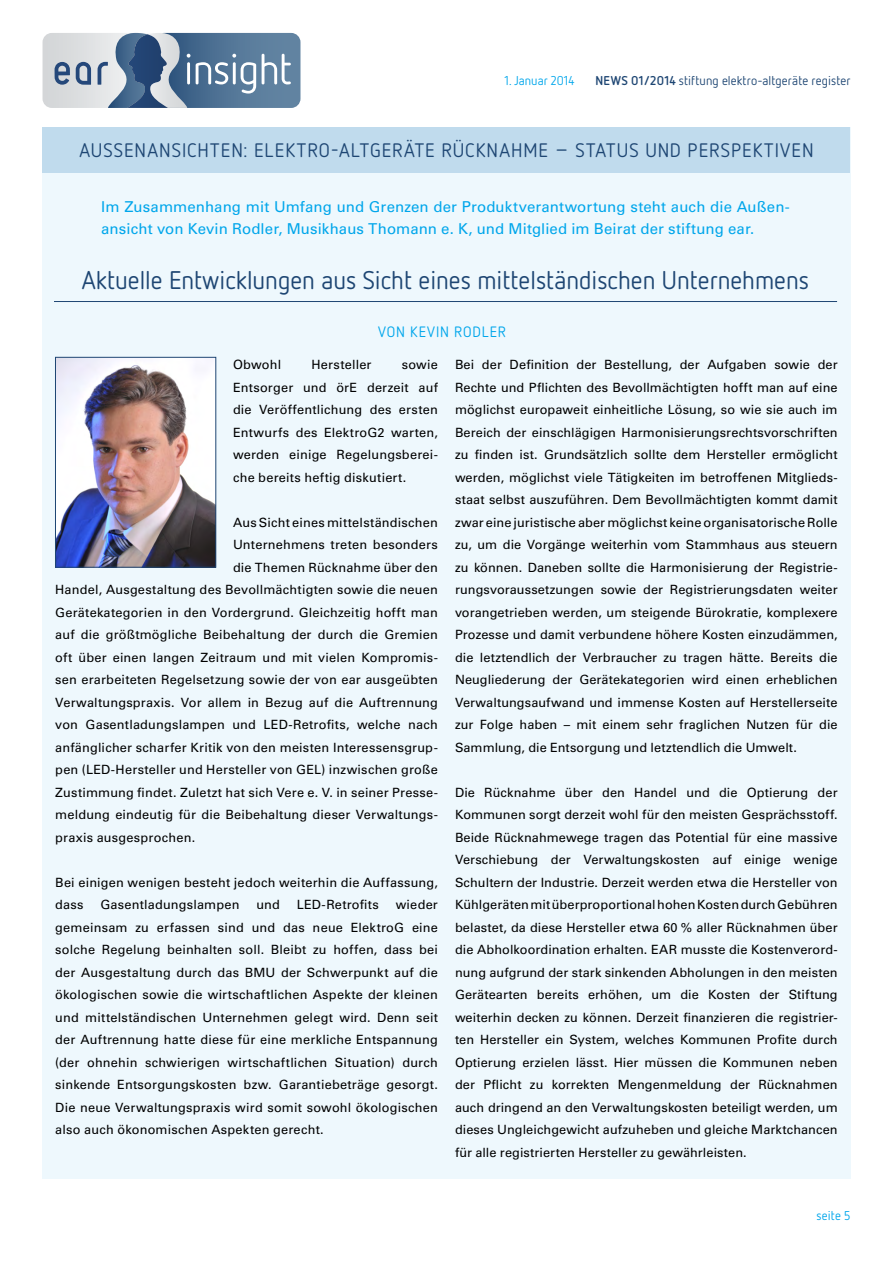
<style>
.page{position:relative;width:893px;height:1263px;background:#fff}
.page>*{position:absolute;margin:0;border:0;box-sizing:border-box;transform-origin:0 0}
.t1{font:25.5px "Netto OT";color:#1e4673}
.t2{font:19.5px "Netto OT";letter-spacing:.055em;color:#1e4673}
.t3{font:15px/22.5px "Univers LT Std";letter-spacing:.005em;color:#00a6eb}
.t4{font:15px "Netto OT";letter-spacing:.07em;color:#00a6eb}
.t5{font:12.75px/22.5px "Univers LT Std";letter-spacing:.015em;color:#000;text-align:justify}
.t6{font:12.75px "Netto OT";letter-spacing:.015em;color:#1e4673}
.t7{font:12.75px "Netto OT";color:#00a6eb}
.s1{font-weight:700}
</style>
<div class="page">
<svg style="left:43px;top:33px;width:257px;height:75px;background:#8399b0"></svg>
<div style="left:43px;top:128px;width:807px;height:1051px;background:#eef8fd"></div>
<div style="left:43px;top:128px;width:807px;height:45px;background:#c0dbed"></div>
<img style="left:57px;top:359px;width:157px;height:206px">
<div style="left:55px;top:357px;width:161px;height:210px;border:1px solid #1e4673"></div>
<hr style="left:54px;top:301px;width:783px;height:1px;background:#1e4673">
<p class="t7" style="left:504px;top:73px;width:71px">1. JANUAR 2014</p>
<p class="t6" style="left:596px;top:72px;width:256px"><span class="s1">NEWS 01/2014</span> STIFTUNG ELEKTRO-ALTGERÄTE REGISTER</p>
<h2 class="t2" style="left:79px;top:139px;width:68px">AUSSENAN</h2>
<h2 class="t2" style="left:172px;top:139px;width:328px">SICHTEN: ELEKTRO-ALTGERÄTE RÜCKNAHM</h2>
<h2 class="t2" style="left:538px;top:139px;width:274px">E – STATUS UND PERSPEKTIVEN</h2>
<h2 class="t2" style="left:138px;top:139px;width:274px">++ ELEK RO-A TGERÄTE RÜCKNAHM</h2>
<h2 class="t2" style="left:451px;top:139px;width:305px">E – STATUS UND PERSPEKTIVEN ++</h2>
<p class="t3" style="left:101px;top:195px;width:690px">Im Zusammenhang mit Umfang und Grenzen der Produktverantwortung steht auch die Außen&shy;ansicht von Kevin Rodler, Musikhaus Thomann e. K, und Mitglied im Beirat der stiftung ear.</p>
<h1 class="t1" style="left:82px;top:264px;width:729px">AKTUELLE ENTWICKLUNGEN AUS SICHT EINES MITTELSTÄNDISCHEN UNTERNEHMENS</h1>
<p class="t4" style="left:378px;top:322px;width:10px">VON</p>
<p class="t4" style="left:410px;top:322px;width:94px">KEVIN RODLER</p>
<p class="t5" style="left:233px;top:353px;width:50px">Obwohl</p>
<p class="t5" style="left:311px;top:353px;width:62px">Hersteller</p>
<p class="t5" style="left:233px;top:353px;width:206px;text-indent:169px">sowie Entsorger und örE derzeit auf die Veröffentlichung des ersten Entwurfs des ElektroG2 warten, werden einige Regelungsberei&shy;che bereits heftig diskutiert.</p>
<p class="t5" style="left:233px;top:511px;width:206px">Aus Sicht eines mittelständischen</p>
<p class="t5" style="left:233px;top:533px;width:206px">Unternehmens treten besonders</p>
<p class="t5" style="left:233px;top:556px;width:206px">die Themen Rücknahme über den</p>
<p class="t5" style="left:55px;top:578px;width:384px">Handel, Ausgestaltung des Bevollmächtigten sowie die neuen</p>
<p class="t5" style="left:55px;top:601px;width:384px">Gerätekategorien in den Vordergrund. Gleichzeitig hofft man</p>
<p class="t5" style="left:55px;top:623px;width:384px">auf die größtmögliche Beibehaltung der durch die Gremien</p>
<p class="t5" style="left:55px;top:646px;width:384px">oft über einen langen Zeitraum und mit vielen Kompromis-</p>
<p class="t5" style="left:55px;top:668px;width:384px">sen erarbeiteten Regelsetzung sowie der von ear ausgeübten</p>
<p class="t5" style="left:55px;top:691px;width:384px">Verwaltungspraxis. Vor allem in Bezug auf die Auftrennung</p>
<p class="t5" style="left:55px;top:713px;width:384px">von Gasentladungslampen und LED-Retrofits, welche nach</p>
<p class="t5" style="left:55px;top:736px;width:384px">anfänglicher scharfer Kritik von den meisten Interessensgrup-</p>
<p class="t5" style="left:55px;top:758px;width:384px">pen (LED-Hersteller und Hersteller von GEL) inzwischen große</p>
<p class="t5" style="left:55px;top:781px;width:384px">Zustimmung findet. Zuletzt hat sich Vere e. V. in seiner Presse-</p>
<p class="t5" style="left:55px;top:803px;width:384px">meldung eindeutig für die Beibehaltung dieser Verwaltungs-</p>
<p class="t5" style="left:55px;top:826px;width:141px">praxis ausgesprochen.</p>
<p class="t5" style="left:55px;top:871px;width:384px">Bei einigen wenigen besteht jedoch weiterhin die Auffassung, dass</p>
<p class="t5" style="left:100px;top:893px;width:141px">Gasentladungslampen</p>
<p class="t5" style="left:256px;top:893px;width:25px">und</p>
<p class="t5" style="left:297px;top:893px;width:84px">LED-Retrofits</p>
<p class="t5" style="left:55px;top:893px;width:384px;text-indent:340px">wieder gemeinsam zu erfassen sind und das neue ElektroG eine solche Regelung beinhalten soll. Bleibt zu hoffen, dass bei der Ausgestaltung durch das BMU der Schwerpunkt auf die ökologischen sowie die wirtschaftlichen Aspekte der kleinen und mittelständischen Unternehmen gelegt wird. Denn seit der Auftrennung hatte diese für eine merkliche Entspannung (der ohnehin schwierigen wirtschaftlichen Situation) durch sinkende Entsorgungskosten bzw. Garantiebeträge gesorgt.<br>Die neue Verwaltungspraxis wird somit sowohl ökologischen also auch ökonomischen Aspekten gerecht.</p>
<p class="t5" style="left:455px;top:353px;width:384px">Bei der Definition der Bestellung, der Aufgaben sowie der Rechte und Pflichten des Bevollmächtigten hofft man auf eine möglichst europaweit einheitliche Lösung, so wie sie auch im Bereich der einschlägigen Harmonisierungsrechtsvorschriften zu finden ist. Grundsätzlich sollte dem Hersteller ermöglicht werden, möglichst viele Tätigkeiten im betroffenen Mitglieds&shy;staat selbst auszuführen. Dem Bevollmächtigten kommt damit zwar eine juristische aber möglichst keine organisatorische Rolle zu, um die Vorgänge weiterhin vom Stammhaus aus steuern zu können. Daneben sollte die Harmonisierung der Registrie&shy;rungsvoraussetzungen sowie der Registrierungsdaten weiter vorangetrieben werden, um steigende Bürokratie, komplexere Prozesse und damit verbundene höhere Kosten einzudämmen, die letztendlich der Verbraucher zu tragen hätte. Bereits die Neugliederung der Gerätekategorien wird einen erheblichen Verwaltungsaufwand und immense Kosten auf Herstellerseite zur Folge haben – mit einem sehr fraglichen Nutzen für die Sammlung, die Entsorgung und letztendlich die Umwelt.</p>
<p class="t5" style="left:455px;top:781px;width:384px">Die Rücknahme über den Handel und die Optierung der Kommunen sorgt derzeit wohl für den meisten Gesprächsstoff.<br>Beide Rücknahmewege tragen das Potential für eine massive Verschiebung der Verwaltungskosten auf einige wenige Schultern der Industrie. Derzeit werden etwa die Hersteller von Kühlgeräten mit überproportional hohen Kosten durch Gebühren belastet, da diese Hersteller etwa 60 % aller Rücknahmen über die Abholkoordination erhalten. EAR musste die Kostenverord&shy;nung aufgrund der stark sinkenden Abholungen in den meisten Gerätearten bereits erhöhen, um die Kosten der Stiftung weiterhin decken zu können. Derzeit finanzieren die registrier&shy;ten Hersteller ein System, welches Kommunen Profite durch Optierung erzielen lässt. Hier müssen die Kommunen neben der Pflicht zu korrekten Mengenmeldung der Rücknahmen auch dringend an den Verwaltungskosten beteiligt werden, um dieses Ungleichgewicht aufzuheben und gleiche Marktchancen für alle registrierten Hersteller zu gewährleisten.</p>
<p class="t7" style="left:817px;top:1208px;width:35px">SEITE 5</p>
</div>
